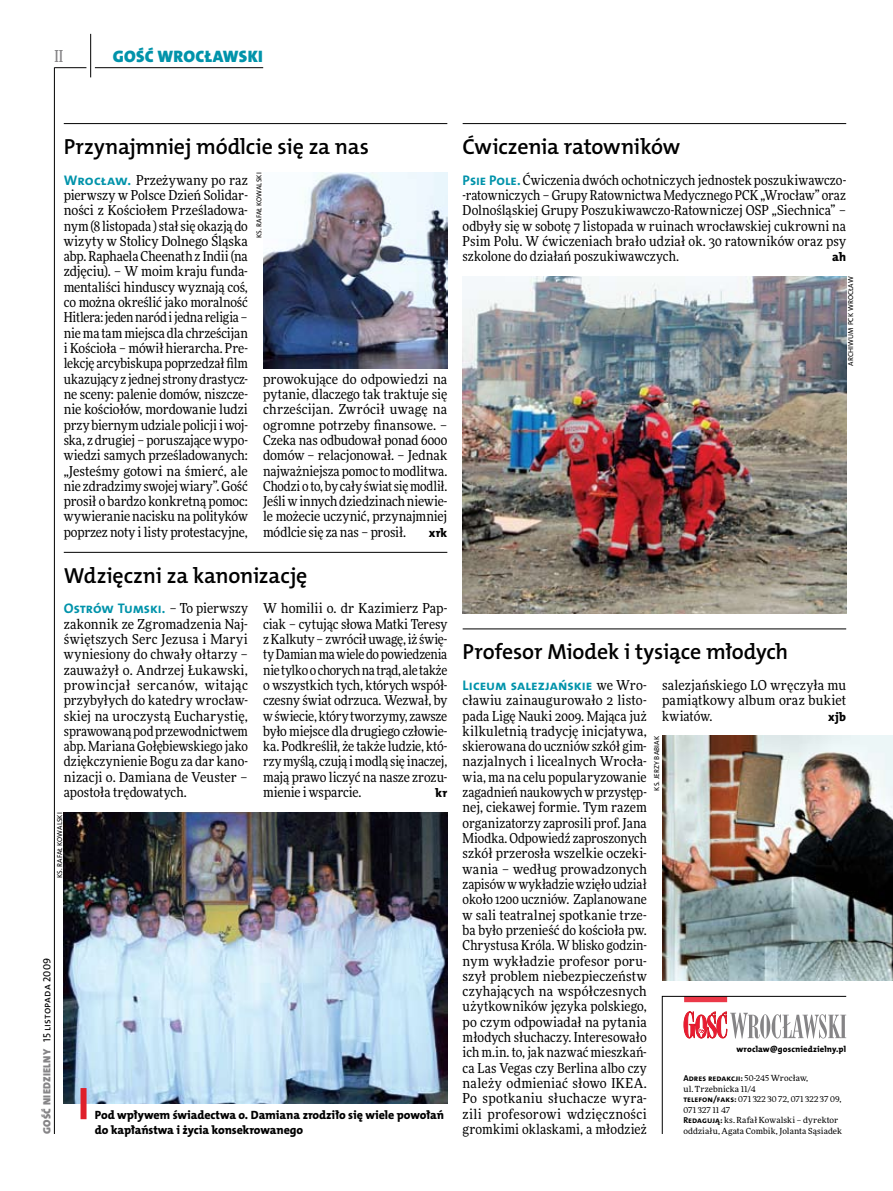
<style>
.page{position:relative;width:893px;height:1191px;background:#fff}
.page>*{position:absolute;margin:0;border:0;box-sizing:border-box;transform-origin:0 0}
.t1{font:21.9px "The Mix HP6 Se Bld";letter-spacing:-.01em;color:#000}
.t2{font:16.65px "The Mix HP9 Blk";letter-spacing:.02em;color:#0093aa}
.t3{font:500 16.5px "Freeday Narrow";color:#858486;scale:.9 1}
.t4{font:13.95px "The Mix HP7 Bld";letter-spacing:-.005em;color:#0093aa}
.t5{font:13.65px/15.3px "Freeday Narrow News";color:#000;text-align:justify}
.t6{font:12.3px "The Mix HP8 Ex Bld";letter-spacing:.025em;color:#000}
.t7{font:12px/15.3px "The Mix HP8 Ex Bld";letter-spacing:-.005em;color:#000}
.t8{font:10.5px "The Mix HP5 Plain";letter-spacing:.015em;color:#000}
.t9{font:8.55px "The Mix HP7 Bld";letter-spacing:.005em;color:#000}
.t10{font:8.55px "The Mix HP8 Ex Bld";letter-spacing:.02em;color:#000}
.t11{font:8.4px/10.5px "Freeday News";letter-spacing:.01em;color:#000}
.t12{font:7.2px "The Mix HP5 Plain";letter-spacing:.005em;color:#000}
.s1{font-family:"The Mix HP7 Bld";font-size:13.95px;color:#0093aa}
.s2{font-family:"Freeday Narrow News";font-size:13.65px;color:#000}
.s3{font-family:"The Mix HP9 Blk";color:#858486}
.s4{font-family:"Freeday News";font-size:8.4px}
.s5{font-family:"The Mix HP7 Bld";font-size:8.55px}
</style>
<div class="page">
<hr style="left:54px;top:67px;width:1px;height:1067px;background:#000">
<hr style="left:90px;top:34px;width:1px;height:43px;background:#000">
<hr style="left:54px;top:67px;width:32px;height:1px;background:#000">
<hr style="left:95px;top:67px;width:168px;height:1px;background:#000">
<svg style="left:662px;top:996px;width:185px;height:138px"></svg>
<hr style="left:64px;top:123px;width:383px;height:1px;background:#000">
<img style="left:263px;top:172px;width:184px;height:196px">
<img style="left:463px;top:276px;width:383px;height:337px">
<img style="left:64px;top:812px;width:383px;height:291px">
<hr style="left:64px;top:552px;width:383px;height:1px;background:#000">
<div style="left:81px;top:1088px;width:6px;height:31px;background:#df1f2a"></div>
<hr style="left:463px;top:123px;width:383px;height:1px;background:#000">
<hr style="left:463px;top:628px;width:383px;height:1px;background:#000">
<img style="left:662px;top:736px;width:231px;height:245px">
<p class="t3" style="left:54px;top:46px;width:11px">II</p>
<p class="t2" style="left:113px;top:46px;width:152px">GOŚĆ WROCŁAWSKI</p>
<h1 class="t1" style="left:64px;top:132px;width:307px">Przynajmniej módlcie się za nas</h1>
<p class="t5" style="left:64px;top:172px;width:186px"><span class="s1">Wrocław.</span> Przeżywany po raz pierwszy w Polsce Dzień Solidar&shy;ności z Kościołem Prześladowa&shy;nym (8 listopada ) stał się okazją do wizyty w Stolicy Dolnego Śląska abp. Raphaela Cheenath z Indii (na zdjęciu). – W moim kraju funda&shy;mentaliści hinduscy wyznają coś, co można określić jako moralność Hitlera: jeden naród i jedna religia – nie ma tam miejsca dla chrześcijan i Kościoła – mówił hierarcha. Pre&shy;lekcję arcybiskupa poprzedzał film ukazujący z jednej strony drastycz&shy;ne sceny: palenie domów, niszcze&shy;nie kościołów, mordowanie ludzi przy biernym udziale policji i woj&shy;ska, z drugiej – poruszające wypo&shy;wiedzi samych prześladowanych: „Jesteśmy gotowi na śmierć, ale nie zdradzimy swojej wiary”. Gość prosił o bardzo konkretną pomoc: wywieranie nacisku na polityków poprzez noty i listy protestacyjne,</p>
<p class="t12" style="left:255px;top:238px;width:67px;rotate:-90deg">ks. Rafał Kowalski</p>
<p class="t5" style="left:263px;top:371px;width:186px">prowokujące do odpowiedzi na pytanie, dlaczego tak traktuje się chrześcijan. Zwrócił uwagę na ogromne potrzeby finansowe. – Czeka nas odbudował ponad 6000 domów – relacjonował. – Jednak najważniejsza pomoc to modlitwa.<br>Chodzi o to, by cały świat się modlił.<br>Jeśli w innych dziedzinach niewie&shy;le możecie uczynić, przynajmniej módlcie się za nas – prosił.</p>
<p class="t6" style="left:429px;top:525px;width:20px">xrk</p>
<h1 class="t1" style="left:64px;top:561px;width:245px">Wdzięczni za kanonizację</h1>
<p class="t4" style="left:64px;top:599px;width:186px">Ostrów Tumski. <span class="s2">– To pierwszy</span></p>
<p class="t5" style="left:64px;top:616px;width:186px">zakonnik ze Zgromadzenia Naj&shy;świętszych Serc Jezusa i Maryi wyniesiony do chwały ołtarzy – zauważył o. Andrzej Łukawski, prowincjał sercanów, witając przybyłych do katedry wrocław&shy;skiej na uroczystą Eucharystię, sprawowaną pod przewodnictwem abp. Mariana Gołębiewskiego jako dziękczynienie Bogu za dar kano&shy;nizacji o. Damiana de Veuster – apostoła trędowatych.</p>
<p class="t5" style="left:263px;top:600px;width:186px">W homilii o. dr Kazimierz Pap&shy;ciak – cytując słowa Matki Teresy z Kalkuty – zwrócił uwagę, iż świę&shy;ty Damian ma wiele do powiedzenia nie tylko o chorych na trąd, ale także o wszystkich tych, których współ&shy;czesny świat odrzuca. Wezwał, by w świecie, który tworzymy, zawsze było miejsce dla drugiego człowie&shy;ka. Podkreślił, że także ludzie, któ&shy;rzy myślą, czują i modlą się inaczej, mają prawo liczyć na nasze zrozu&shy;mienie i wsparcie.</p>
<p class="t6" style="left:435px;top:785px;width:13px">kr</p>
<p class="t12" style="left:55px;top:878px;width:66px;rotate:-90deg">KS. RAFAŁ KOWALSKI</p>
<p class="t8" style="left:40px;top:1134px;width:178px;rotate:-90deg"><span class="s3">GOŚĆ NIEDZIELNY</span> 15 listopada 2009</p>
<p class="t7" style="left:95px;top:1107px;width:351px">Pod wpływem świadectwa o. Damiana zrodziło się wiele powołań do kapłaństwa i życia konsekrowanego</p>
<h1 class="t1" style="left:463px;top:132px;width:219px">Ćwiczenia ratowników</h1>
<p class="t5" style="left:463px;top:172px;width:385px"><span class="s1">Psie Pole.</span> Ćwiczenia dwóch ochotniczych jednostek poszukiwawczo--ratowniczych – Grupy Ratownictwa Medycznego PCK „Wrocław” oraz Dolnośląskiej Grupy Poszukiwawczo-Ratowniczej OSP „Siechnica” – odbyły się w sobotę 7 listopada w ruinach wrocławskiej cukrowni na Psim Polu. W ćwiczeniach brało udział ok. 30 ratowników oraz psy szkolone do działań poszukiwawczych.</p>
<p class="t6" style="left:832px;top:249px;width:15px">ah</p>
<p class="t12" style="left:846px;top:366px;width:91px;rotate:-90deg">Arch iwum PCK Wrocław</p>
<h1 class="t1" style="left:463px;top:638px;width:327px">Profesor Miodek i tysiące młodych</h1>
<p class="t5" style="left:662px;top:677px;width:186px">salezjańskiego LO wręczyła mu pamiątkowy album oraz bukiet kwiatów.</p>
<p class="t4" style="left:463px;top:676px;width:186px">Liceum salezjańskie <span class="s2">we Wro-</span></p>
<p class="t5" style="left:463px;top:692px;width:186px">cławiu zainaugurowało 2 listo&shy;pada Ligę Nauki 2009. Mająca już kilkuletnią tradycję inicjatywa, skierowana do uczniów szkół gim&shy;nazjalnych i licealnych Wrocła&shy;wia, ma na celu popularyzowanie zagadnień naukowych w przystęp&shy;nej, ciekawej formie. Tym razem organizatorzy zaprosili prof. Jana Miodka. Odpowiedź zaproszonych szkół przerosła wszelkie oczeki&shy;wania – według prowadzonych zapisów w wykładzie wzięło udział około 1200 uczniów. Zaplanowane w sali teatralnej spotkanie trze&shy;ba było przenieść do kościoła pw.<br>Chrystusa Króla. W blisko godzin&shy;nym wykładzie profesor poru&shy;szył problem niebezpieczeństw czyhających na współczesnych użytkowników języka polskiego, po czym odpowiadał na pytania młodych słuchaczy. Interesowało ich m.in. to, jak nazwać mieszkań&shy;ca Las Vegas czy Berlina albo czy należy odmieniać słowo IKEA.<br>Po spotkaniu słuchacze wyra&shy;zili profesorowi wdzięczności gromkimi oklaskami, a młodzież</p>
<p class="t6" style="left:828px;top:708px;width:19px">xjb</p>
<p class="t12" style="left:652px;top:790px;width:56px;rotate:-90deg">KS. jERZY BABIAK</p>
<p class="t10" style="left:736px;top:1043px;width:111px">wroclaw@goscniedzielny.pl</p>
<p class="t9" style="left:683px;top:1073px;width:126px">Adres redakcji: <span class="s4">50-245 Wrocław,</span></p>
<p class="t11" style="left:683px;top:1083px;width:160px">ul. Trzebnicka 11/4<br><span class="s5">telefon/faks:</span> 071 322 30 72, 071 322 37 09,<br>071 327 11 47<br><span class="s5">Redagują:</span> ks. Rafał Kowalski – dyrektor oddziału, Agata Combik, Jolanta Sąsiadek</p>
</div>
